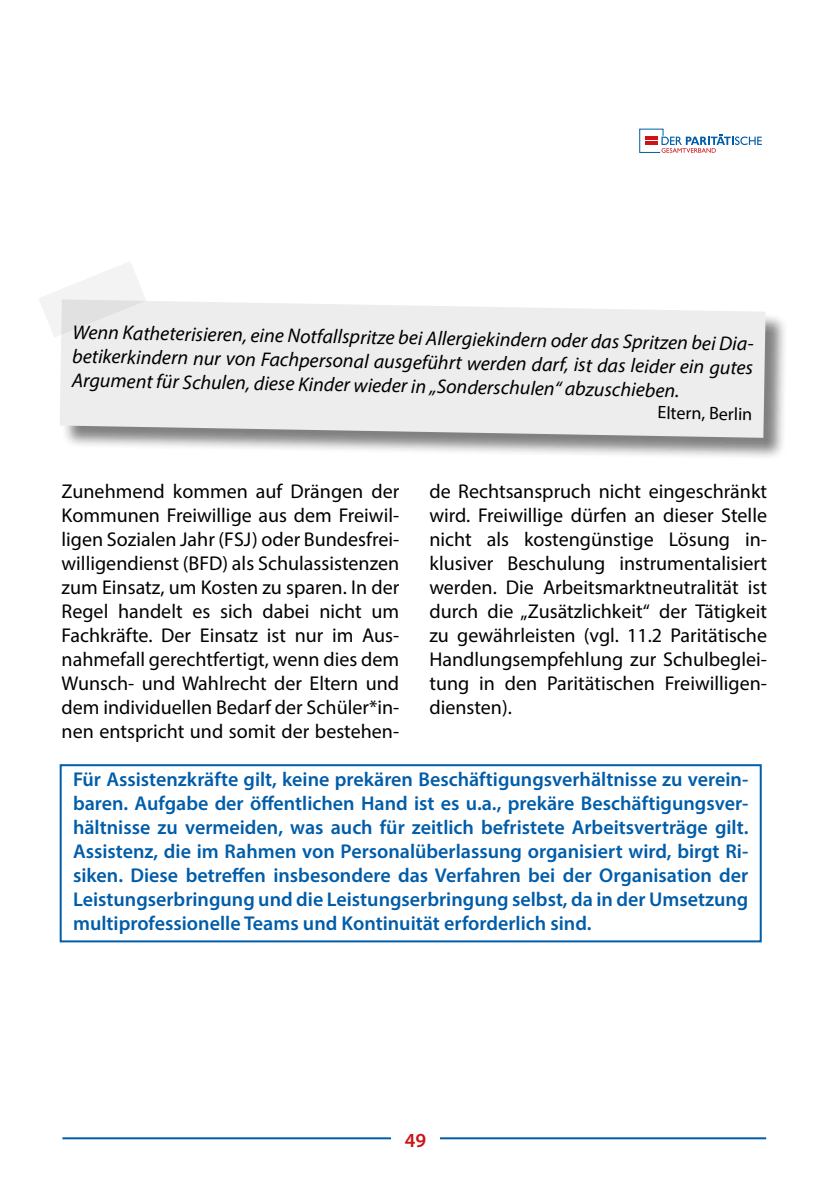
<style>
.page{position:relative;width:840px;height:1191px;background:#fff}
.page>*{position:absolute;margin:0;border:0;box-sizing:border-box;transform-origin:0 0}
.t1{font:20px/24px "Myriad Pro";color:#000;text-align:justify}
.t2{font:600 20px/24px "Myriad Pro";color:#005da9;text-align:justify}
.t3{font:italic 20px/24px "Myriad Pro";color:#000}
.t4{font:600 20px "Myriad Pro";color:#cd1316}
.t5{font:18px "Myriad Pro";color:#000}
</style>
<div class="page">
<hr style="left:62px;top:1137px;width:703px;height:2px;background:#005da9">
<div style="left:391px;top:1131px;width:48px;height:30px;background:#fff"></div>
<svg style="left:639px;top:129px;width:122px;height:24px"></svg>
<div style="left:60px;top:764px;width:701px;height:178px;border:2px solid #005da9"></div>
<div style="left:61px;top:301px;width:727px;height:159px;background:#000;opacity:.5"></div>
<svg style="left:60px;top:301px;width:705px;height:137px;fill:#ededed"></svg>
<svg style="left:39px;top:262px;width:107px;height:76px"></svg>
<p class="t3" style="left:73px;top:319px;width:686px;rotate:1deg">Wenn Katheterisieren, eine Notfallspritze bei Allergiekindern oder das Spritzen bei Dia&shy;betikerkindern nur von Fachpersonal ausgeführt werden darf, ist das leider ein gutes<br>Argument für Schulen, diese Kinder wieder in „Sonderschulen“ abzuschieben.</p>
<p class="t5" style="left:657px;top:401px;width:96px;rotate:1deg">Eltern, Berlin</p>
<p class="t1" style="left:62px;top:478px;width:339px">Zunehmend kommen auf Drängen der Kommunen Freiwillige aus dem Freiwil&shy;ligen Sozialen Jahr (FSJ) oder Bundesfrei&shy;willigendienst (BFD) als Schulassistenzen zum Einsatz, um Kosten zu sparen. In der Regel handelt es sich dabei nicht um Fachkräfte. Der Einsatz ist nur im Aus&shy;nahmefall gerechtfertigt, wenn dies dem Wunsch- und Wahlrecht der Eltern und dem individuellen Bedarf der Schüler*in&shy;nen entspricht und somit der bestehen-</p>
<p class="t2" style="left:73px;top:766px;width:676px">Für Assistenzkräfte gilt, keine prekären Beschäftigungsverhältnisse zu verein&shy;baren. Aufgabe der öffentlichen Hand ist es u.a., prekäre Beschäftigungsver&shy;hältnisse zu vermeiden, was auch für zeitlich befristete Arbeitsverträge gilt.<br>Assistenz, die im Rahmen von Personalüberlassung organisiert wird, birgt Ri&shy;siken. Diese betreffen insbesondere das Verfahren bei der Organisation der Leistungserbringung und die Leistungserbringung selbst, da in der Umsetzung multiprofessionelle Teams und Kontinuität erforderlich sind.</p>
<p class="t1" style="left:429px;top:478px;width:339px">de Rechtsanspruch nicht eingeschränkt wird. Freiwillige dürfen an dieser Stelle nicht als kostengünstige Lösung in&shy;klusiver Beschulung instrumentalisiert werden. Die Arbeitsmarktneutralität ist durch die „Zusätzlichkeit“ der Tätigkeit zu gewährleisten (vgl. 11.2 Paritätische Handlungsempfehlung zur Schulbeglei&shy;tung in den Paritätischen Freiwilligen&shy;diensten).</p>
<p class="t4" style="left:404px;top:1127px;width:23px">49</p>
</div>
